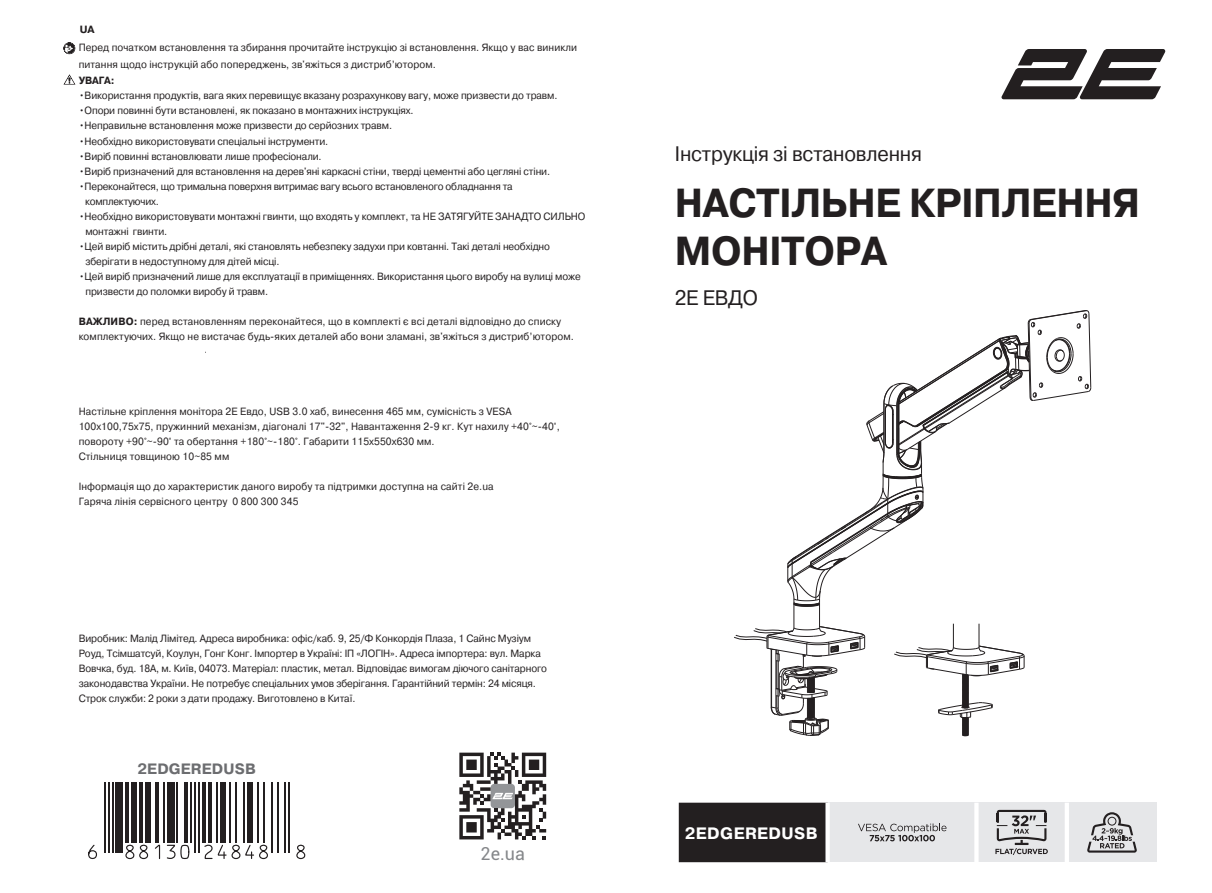
<style>
.page{position:relative;width:1212px;height:893px;background:#fff}
.page>*{position:absolute;margin:0;border:0;box-sizing:border-box;transform-origin:0 0}
.t1{font:700 40.5px/48.6px "Pragmatica";letter-spacing:-.01em;color:#231f20;scale:.95 1}
.t2{font:21px "Pragmatica";letter-spacing:-.01em;color:#231f20;scale:.95 1}
.t3{font:17.85px "Roboto";color:#85878a}
.t4{font:700 16.5px "Pragmatica";letter-spacing:.025em;color:#fff}
.t5{font:700 15px "Pragmatica";letter-spacing:.01em;color:#6c6d70}
.t6{font:10.5px/15px "Pragmatica";letter-spacing:-.01em;color:#231f20;scale:.95 1}
.t7{font:10.5px/15px "Pragmatica";letter-spacing:.01em;color:#231f20;scale:.95 1}
.s1{font-weight:700}
</style>
<div class="page">
<svg style="left:1001px;top:49px;width:165px;height:50px"></svg>
<div style="left:828px;top:803px;width:329px;height:59px;background:#e6e7e9"></div>
<div style="left:679px;top:803px;width:146px;height:59px;background:#231f20"></div>
<div style="left:825px;top:803px;width:5px;height:59px;background:#fff"></div>
<hr style="left:974px;top:803px;width:4px;height:59px;background:#fff">
<hr style="left:1065px;top:803px;width:4px;height:59px;background:#fff">
<svg style="left:1087px;top:812px;width:50px;height:41px"></svg>
<svg style="left:858px;top:823px;width:88px;height:18px"></svg>
<svg style="left:995px;top:810px;width:53px;height:45px"></svg>
<svg style="left:734px;top:310px;width:358px;height:427px"></svg>
<svg style="left:63px;top:42px;width:12px;height:12px"></svg>
<svg style="left:63px;top:74px;width:12px;height:11px"></svg>
<svg style="left:459px;top:752px;width:88px;height:88px"></svg>
<svg style="left:459px;top:753px;width:87px;height:86px"></svg>
<hr style="left:104px;top:782px;width:2px;height:70px;background:#231f20">
<hr style="left:108px;top:782px;width:2px;height:70px;background:#231f20">
<hr style="left:112px;top:782px;width:2px;height:70px;background:#231f20">
<div style="left:116px;top:782px;width:7px;height:70px;background:#231f20"></div>
<hr style="left:125px;top:782px;width:4px;height:60px;background:#231f20">
<div style="left:131px;top:782px;width:6px;height:60px;background:#231f20"></div>
<hr style="left:139px;top:782px;width:4px;height:60px;background:#231f20">
<div style="left:145px;top:782px;width:6px;height:60px;background:#231f20"></div>
<hr style="left:155px;top:782px;width:4px;height:60px;background:#231f20">
<hr style="left:163px;top:782px;width:2px;height:60px;background:#231f20">
<div style="left:167px;top:782px;width:7px;height:60px;background:#231f20"></div>
<hr style="left:176px;top:782px;width:2px;height:60px;background:#231f20">
<hr style="left:184px;top:782px;width:4px;height:60px;background:#231f20">
<hr style="left:190px;top:782px;width:2px;height:60px;background:#231f20">
<hr style="left:194px;top:782px;width:2px;height:70px;background:#231f20">
<hr style="left:198px;top:782px;width:2px;height:70px;background:#231f20">
<hr style="left:202px;top:782px;width:4px;height:60px;background:#231f20">
<hr style="left:208px;top:782px;width:4px;height:60px;background:#231f20">
<hr style="left:216px;top:782px;width:2px;height:60px;background:#231f20">
<div style="left:220px;top:782px;width:6px;height:60px;background:#231f20"></div>
<hr style="left:229px;top:782px;width:2px;height:60px;background:#231f20">
<hr style="left:235px;top:782px;width:2px;height:60px;background:#231f20">
<hr style="left:243px;top:782px;width:2px;height:60px;background:#231f20">
<div style="left:247px;top:782px;width:6px;height:60px;background:#231f20"></div>
<hr style="left:257px;top:782px;width:2px;height:60px;background:#231f20">
<hr style="left:263px;top:782px;width:2px;height:60px;background:#231f20">
<hr style="left:271px;top:782px;width:2px;height:70px;background:#231f20">
<hr style="left:277px;top:782px;width:2px;height:70px;background:#231f20">
<hr style="left:284px;top:782px;width:2px;height:70px;background:#231f20">
<hr style="left:288px;top:782px;width:2px;height:70px;background:#231f20">
<svg style="left:88px;top:844px;width:9px;height:16px"></svg>
<svg style="left:125px;top:844px;width:65px;height:16px"></svg>
<svg style="left:204px;top:844px;width:64px;height:16px"></svg>
<svg style="left:296px;top:844px;width:10px;height:16px"></svg>
<p class="t6" style="left:79px;top:20px;width:526px;line-height:18.5px"><span class="s1">UA<br></span>Перед початком встановлення та збирання прочитайте інструкцію зі встановлення. Якщо у вас виникли</p>
<p class="t7" style="left:79px;top:56px;width:378px;line-height:16.5px">питання щодо інструкцій або попереджень, зв'яжіться з дистриб’ютором.<br><span class="s1">УВАГА:</span></p>
<p class="t6" style="left:79px;top:89px;width:505px">•Використання продуктів, вага яких перевищує вказану розрахункову вагу, може призвести до травм.</p>
<p class="t6" style="left:79px;top:104px;width:354px">•Опори повинні бути встановлені, як показано в монтажних інструкціях.</p>
<p class="t6" style="left:79px;top:119px;width:331px">•Неправильне встановлення може призвести до серйозних травм.</p>
<p class="t6" style="left:79px;top:134px;width:264px">•Необхідно використовувати спеціальні інструменти.</p>
<p class="t6" style="left:79px;top:149px;width:257px">•Виріб повинні встановлювати лише професіонали.</p>
<p class="t6" style="left:79px;top:164px;width:498px">•Виріб призначений для встановлення на дерев'яні каркасні стіни, тверді цементні або цегляні стіни.</p>
<p class="t6" style="left:85px;top:179px;width:452px;text-indent:-6px">•Переконайтеся, що тримальна поверхня витримає вагу всього встановленого обладнання та комплектуючих.</p>
<p class="t6" style="left:85px;top:209px;width:528px;text-indent:-7px">•Необхідно використовувати монтажні гвинти, що входять у комплект, та НЕ ЗАТЯГУЙТЕ ЗАНАДТО СИЛЬНО монтажні гвинти.</p>
<p class="t6" style="left:85px;top:239px;width:491px;text-indent:-7px">•Цей виріб містить дрібні деталі, які становлять небезпеку задухи при ковтанні. Такі деталі необхідно зберігати в недоступному для дітей місці.</p>
<p class="t6" style="left:85px;top:269px;width:523px;text-indent:-7px">•Цей виріб призначений лише для експлуатації в приміщеннях. Використання цього виробу на вулиці може призвести до поломки виробу й травм.</p>
<p class="t7" style="left:79px;top:314px;width:523px"><span class="s1">ВАЖЛИВО:</span> перед встановленням переконайтеся, що в комплекті є всі деталі відповідно до списку комплектуючих. Якщо не вистачає будь-яких деталей або вони зламані, зв'яжіться з дистриб’ютором.</p>
<p class="t7" style="left:79px;top:404px;width:508px">Настільне кріплення монітора 2E Евдо, USB 3.0 хаб, винесення 465 мм, сумісність з VESA 100x100,75x75, пружинний механізм, діагоналі 17"-32", Навантаження 2-9 кг. Кут нахилу +40°~-40°, повороту +90°~-90° та обертання +180°~-180°. Габарити 115x550x630 мм.<br>Стільниця товщиною 10~85 мм</p>
<p class="t7" style="left:79px;top:479px;width:438px">Інформація що до характеристик даного виробу та підтримки доступна на сайті 2e.ua<br>Гаряча лінія сервісного центру 0 800 300 345</p>
<p class="t6" style="left:79px;top:631px;width:495px">Виробник: Малід Лімітед. Адреса виробника: офіс/каб. 9, 25/Ф Конкордія Плаза, 1 Сайнс Музіум Роуд, Тсімшатсуй, Коулун, Гонг Конг. Імпортер в Україні: ІП «ЛОГІН». Адреса імпортера: вул. Марка Вовчка, буд. 18А, м. Київ, 04073. Матеріал: пластик, метал. Відповідає вимогам діючого санітарного законодавства України. Не потребує спеціальних умов зберігання. Гарантійний термін: 24 місяця.<br>Строк служби: 2 роки з дати продажу. Виготовлено в Китаї.</p>
<p class="t5" style="left:137px;top:759px;width:120px">2EDGEREDUSB</p>
<p class="t3" style="left:481px;top:841px;width:46px">2e.ua</p>
<p class="t2" style="left:675px;top:140px;width:261px">Інструкція зі встановлення</p>
<p class="t1" style="left:675px;top:179px;width:491px">НАСТІЛЬНЕ КРІПЛЕННЯ<br>МОНІТОРА</p>
<p class="t2" style="left:675px;top:285px;width:89px">2E ЕВДО</p>
<p class="t4" style="left:685px;top:822px;width:134px">2EDGEREDUSB</p>
</div>
